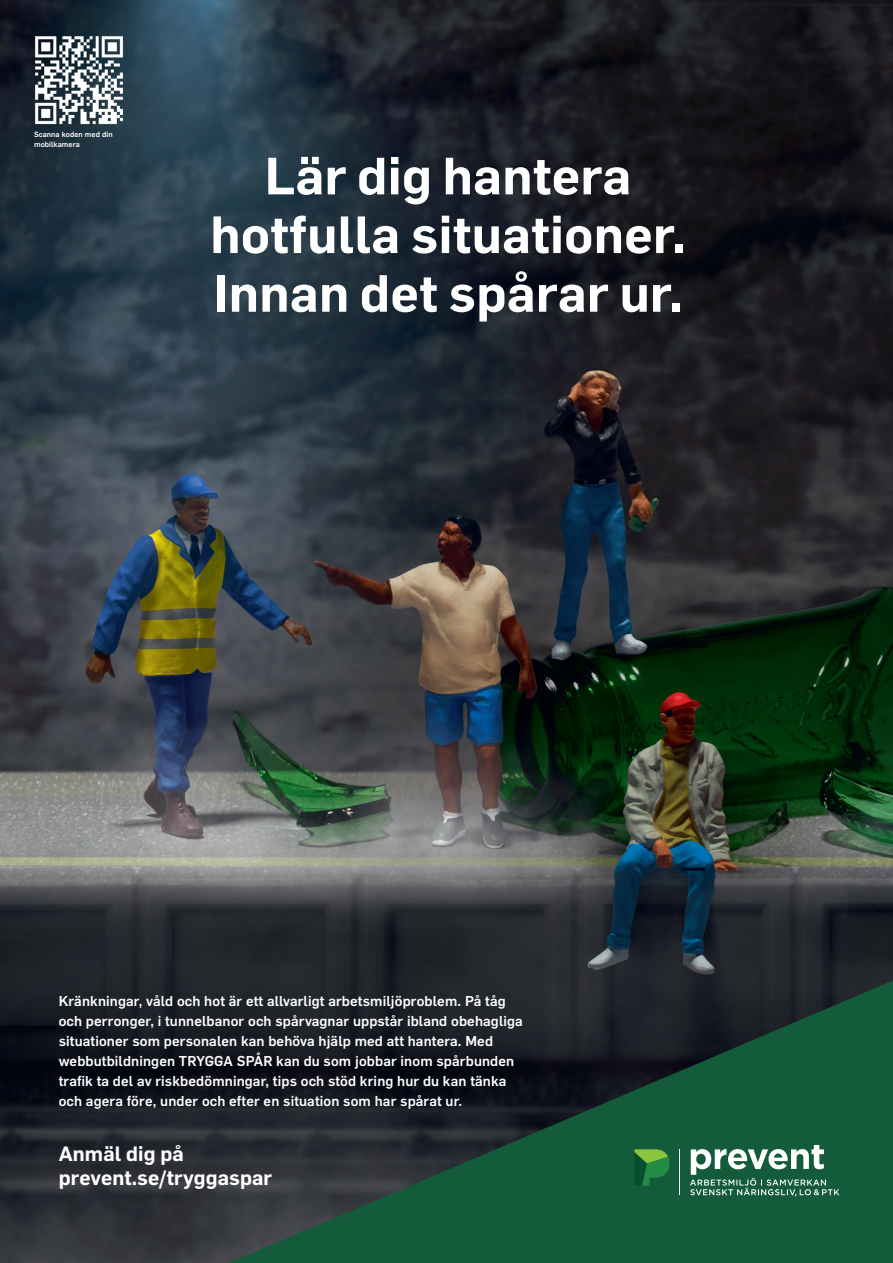
<style>
.page{position:relative;width:893px;height:1263px;background:#fff}
.page>*{position:absolute;margin:0;border:0;box-sizing:border-box;transform-origin:0 0}
.t1{font:600 51.3px/58.7px "Flama";letter-spacing:.01em;color:#fff;text-align:center}
.t2{font:600 20.4px/24.2px "Flama";letter-spacing:.005em;color:#fff}
.t3{font:500 14.1px/20px "Flama";letter-spacing:.01em;color:#fff}
.t4{font:500 7.5px/9.8px "Flama";letter-spacing:.01em;color:#fff}
</style>
<div class="page">
<img style="left:0;top:0;width:893px;height:1263px">
<svg style="left:229px;top:980px;width:664px;height:283px;background:#193d31"></svg>
<hr style="left:680px;top:1149px;width:1px;height:46px;background:#fff">
<svg style="left:634px;top:1149px;width:35px;height:36px"></svg>
<svg style="left:690px;top:1145px;width:149px;height:51px"></svg>
<img style="left:24px;top:24px;width:111px;height:111px">
<p class="t4" style="left:34px;top:129px;width:80px">Scanna koden med din mobilkamera</p>
<h1 class="t1" style="left:210px;top:143px;width:477px">Lär dig hantera hotfulla situationer.<br>Innan det spårar ur.</h1>
<p class="t3" style="left:59px;top:990px;width:466px">Kränkningar, våld och hot är ett allvarligt arbetsmiljöproblem. På tåg och perronger, i tunnelbanor och spårvagnar uppstår ibland obehagliga situationer som personalen kan behöva hjälp med att hantera. Med webbutbildningen TRYGGA SPÅR kan du som jobbar inom spårbunden trafik ta del av riskbedömningar, tips och stöd kring hur du kan tänka och agera före, under och efter en situation som har spårat ur.</p>
<h2 class="t2" style="left:59px;top:1140px;width:215px">Anmäl dig på prevent.se/tryggaspar</h2>
</div>
